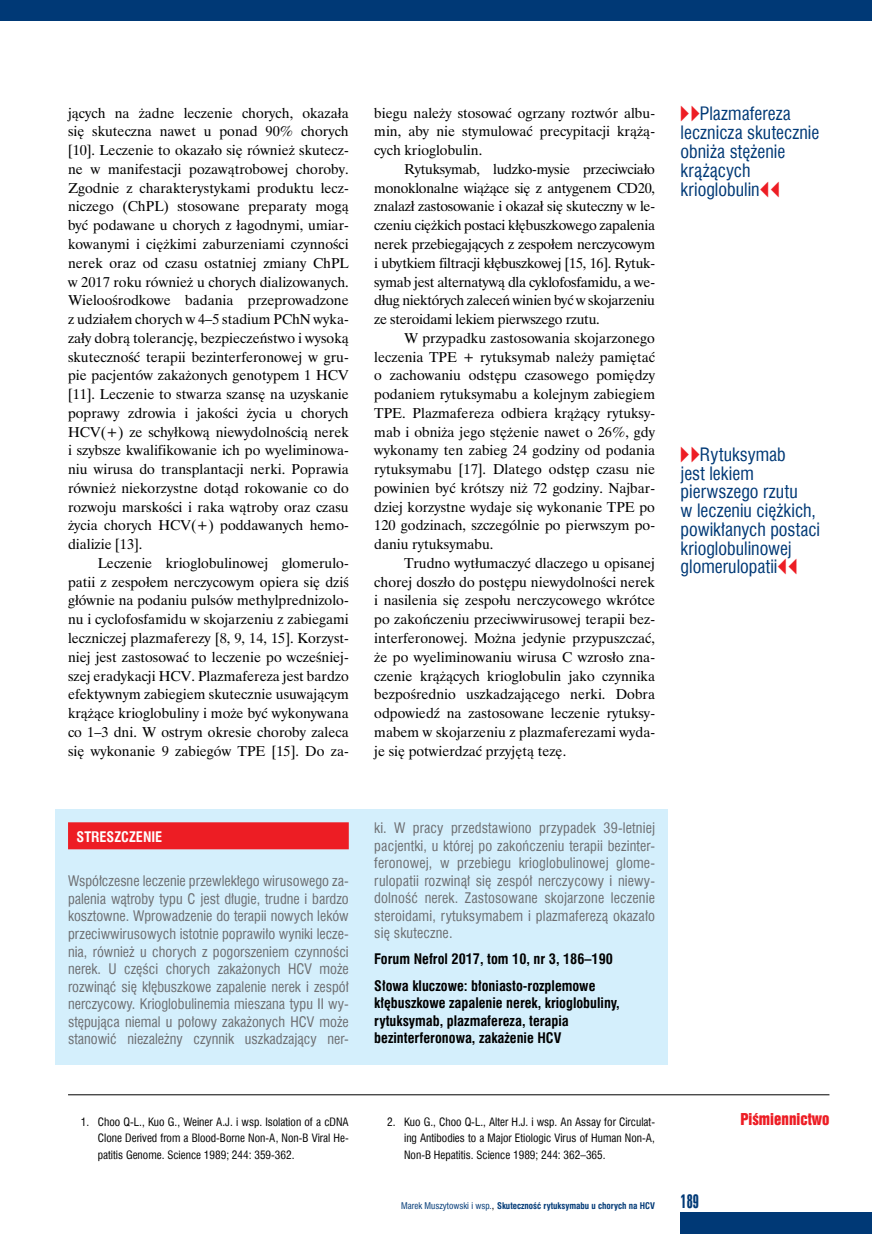
<style>
.page{position:relative;width:872px;height:1234px;background:#fff}
.page>*{position:absolute;margin:0;border:0;box-sizing:border-box;transform-origin:0 0}
.notka_prawa{font:18px/18.8px "Swis 721 Cn EU";color:#003976}
.t1{font:18px "Swis 924 EU";color:#003976}
._50_Piśmiennictwo{font:15px "Swis 921 EU";color:#ed1d24}
._30_Tekst{font:14.25px/18.8px "Time Ibis EE";color:#000;text-align:justify}
._16_Streszczenie_pol{font:14.25px/17.5px "Swis 721 Cn EU";letter-spacing:.005em;color:#6d6e71;text-align:justify}
._16_Słowa_kluczowe{font:700 14.25px/17.5px "Swis 721 Cn EU";color:#000}
._16_Streszczenie_pol-2{font:700 14.25px "Swis 721 Cn EU";color:#fff}
.t2{font:11.25px/16.5px "Swis 721 Cn EU";color:#000;text-align:justify}
.t3{font:700 9px "Swis 721 Cn EU";color:#003976}
.s1{font-family:"Newspaper Pi";color:#ed1d24}
.s2{font-weight:400}
.s3{font-weight:400;font-size:10.5px;color:#000}
</style>
<div class="page">
<div style="left:680px;top:1212px;width:192px;height:21px;background:#003976"></div>
<div style="left:0;top:0;width:872px;height:21px;background:#003976"></div>
<div style="left:55px;top:809px;width:613px;height:255px;background:#d4effc"></div>
<div style="left:68px;top:822px;width:281px;height:27px;background:#ed1d24"></div>
<hr style="left:68px;top:1094px;width:761px;height:1px;background:#000">
<p class="_30_Tekst" style="left:68px;top:103px;width:282px">jących na żadne leczenie chorych, okazała się skuteczna nawet u ponad 90% chorych [10]. Leczenie to okazało się również skutecz&shy;ne w manifestacji pozawątrobowej choroby.<br>Zgodnie z charakterystykami produktu lecz&shy;niczego (ChPL) stosowane preparaty mogą być podawane u chorych z łagodnymi, umiar&shy;kowanymi i ciężkimi zaburzeniami czynności nerek oraz od czasu ostatniej zmiany ChPL w 2017 roku również u chorych dializowanych.<br>Wieloośrodkowe badania przeprowadzone z udziałem chorych w 4–5 stadium PChN wyka&shy;zały dobrą tolerancję, bezpieczeństwo i wysoką skuteczność terapii bezinterferonowej w gru&shy;pie pacjentów zakażonych genotypem 1 HCV [11]. Leczenie to stwarza szansę na uzyskanie poprawy zdrowia i jakości życia u chorych HCV(+) ze schyłkową niewydolnością nerek i szybsze kwalifikowanie ich po wyeliminowa&shy;niu wirusa do transplantacji nerki. Poprawia również niekorzystne dotąd rokowanie co do rozwoju marskości i raka wątroby oraz czasu życia chorych HCV(+) poddawanych hemo&shy;dializie [13].</p>
<p class="_30_Tekst" style="left:68px;top:553px;width:282px;text-indent:30px">Leczenie krioglobulinowej glomerulo&shy;patii z zespołem nerczycowym opiera się dziś głównie na podaniu pulsów methylprednizolo&shy;nu i cyclofosfamidu w skojarzeniu z zabiegami leczniczej plazmaferezy [8, 9, 14, 15]. Korzyst&shy;niej jest zastosować to leczenie po wcześniej&shy;szej eradykacji HCV. Plazmafereza jest bardzo efektywnym zabiegiem skutecznie usuwającym krążące krioglobuliny i może być wykonywana co 1–3 dni. W ostrym okresie choroby zaleca się wykonanie 9 zabiegów TPE [15]. Do za-</p>
<p class="_30_Tekst" style="left:374px;top:103px;width:282px">biegu należy stosować ogrzany roztwór albu&shy;min, aby nie stymulować precypitacji krążą&shy;cych krioglobulin.</p>
<p class="_30_Tekst" style="left:374px;top:159px;width:282px;text-indent:30px">Rytuksymab, ludzko-mysie przeciwciało monoklonalne wiążące się z antygenem CD20, znalazł zastosowanie i okazał się skuteczny w le&shy;czeniu ciężkich postaci kłębuszkowego zapalenia nerek przebiegających z zespołem nerczycowym i ubytkiem filtracji kłębuszkowej [15, 16]. Rytuk&shy;symab jest alternatywą dla cyklofosfamidu, a we&shy;dług niektórych zaleceń winien być w skojarzeniu ze steroidami lekiem pierwszego rzutu.</p>
<p class="_30_Tekst" style="left:374px;top:328px;width:282px;text-indent:30px">W przypadku zastosowania skojarzonego leczenia TPE + rytuksymab należy pamiętać o zachowaniu odstępu czasowego pomiędzy podaniem rytuksymabu a kolejnym zabiegiem TPE. Plazmafereza odbiera krążący rytuksy&shy;mab i obniża jego stężenie nawet o 26%, gdy wykonamy ten zabieg 24 godziny od podania rytuksymabu [17]. Dlatego odstęp czasu nie powinien być krótszy niż 72 godziny. Najbar&shy;dziej korzystne wydaje się wykonanie TPE po 120 godzinach, szczególnie po pierwszym po&shy;daniu rytuksymabu.</p>
<p class="_30_Tekst" style="left:374px;top:553px;width:282px;text-indent:30px">Trudno wytłumaczyć dlaczego u opisanej chorej doszło do postępu niewydolności nerek i nasilenia się zespołu nerczycowego wkrótce po zakończeniu przeciwwirusowej terapii bez&shy;interferonowej. Można jedynie przypuszczać, że po wyeliminowaniu wirusa C wzrosło zna&shy;czenie krążących krioglobulin jako czynnika bezpośrednio uszkadzającego nerki. Dobra odpowiedź na zastosowane leczenie rytuksy&shy;mabem w skojarzeniu z plazmaferezami wyda&shy;je się potwierdzać przyjętą tezę.</p>
<p class="_16_Streszczenie_pol-2" style="left:77px;top:827px;width:87px">STRESZCZENIE</p>
<p class="_16_Streszczenie_pol" style="left:68px;top:872px;width:282px">Współczesne leczenie przewlekłego wirusowego za&shy;palenia wątroby typu C jest długie, trudne i bardzo kosztowne. Wprowadzenie do terapii nowych leków przeciwwirusowych istotnie poprawiło wyniki lecze&shy;nia, również u chorych z pogorszeniem czynności nerek. U części chorych zakażonych HCV może rozwinąć się kłębuszkowe zapalenie nerek i zespół nerczycowy. Krioglobulinemia mieszana typu II wy&shy;stępująca niemal u połowy zakażonych HCV może stanowić niezależny czynnik uszkadzający ner-</p>
<p class="_16_Streszczenie_pol" style="left:374px;top:818px;width:282px">ki. W pracy przedstawiono przypadek 39-letniej pacjentki, u której po zakończeniu terapii bezinter&shy;feronowej, w przebiegu krioglobulinowej glome&shy;rulopatii rozwinął się zespół nerczycowy i niewy&shy;dolność nerek. Zastosowane skojarzone leczenie steroidami, rytuksymabem i plazmaferezą okazało się skuteczne.</p>
<p class="_16_Słowa_kluczowe" style="left:374px;top:950px;width:240px">Forum Nefrol 2017, tom 10, nr 3, 186–190</p>
<p class="_16_Słowa_kluczowe" style="left:374px;top:976px;width:247px">Słowa kluczowe: błoniasto-rozplemowe kłębuszkowe zapalenie nerek, krioglobuliny, rytuksymab, plazmafereza, terapia bezinterferonowa, zakażenie HCV</p>
<p class="notka_prawa" style="left:680px;top:104px;width:140px"><span class="s1">VV</span>Plazmafereza lecznicza skutecznie obniża stężenie krążących krioglobulin<span class="s1">CC</span></p>
<p class="notka_prawa" style="left:680px;top:445px;width:141px"><span class="s1">VV</span>Rytuksymab<br>jest lekiem pierwszego rzutu<br>w leczeniu ciężkich, powikłanych postaci krioglobulinowej glomerulopatii<span class="s1">CC</span></p>
<p class="t2" style="left:98px;top:1113px;width:252px;text-indent:-17px">1. Choo Q-L., Kuo G., Weiner A.J. i wsp. Isolation of a cDNA Clone Derived from a Blood-Borne Non-A, Non-B Viral He&shy;patitis Genome. Science 1989; 244: 359-362.</p>
<p class="t2" style="left:387px;top:1113px;width:269px">2. Kuo G., Choo Q-L., Alter H.J. i wsp. An Assay for Circulat-</p>
<p class="_50_Piśmiennictwo" style="left:740px;top:1108px;width:90px">Piśmiennictwo</p>
<p class="t2" style="left:404px;top:1129px;width:252px">ing Antibodies to a Major Etiologic Virus of Human Non-A,<br>Non-B Hepatitis. Science 1989; 244: 362–365.</p>
<p class="t3" style="left:401px;top:1199px;width:255px"><span class="s2">Marek Muszytowski i wsp.</span><span class="s3">,</span> Skuteczność rytuksymabu u chorych na HCV</p>
<p class="t1" style="left:680px;top:1189px;width:20px">189</p>
</div>
